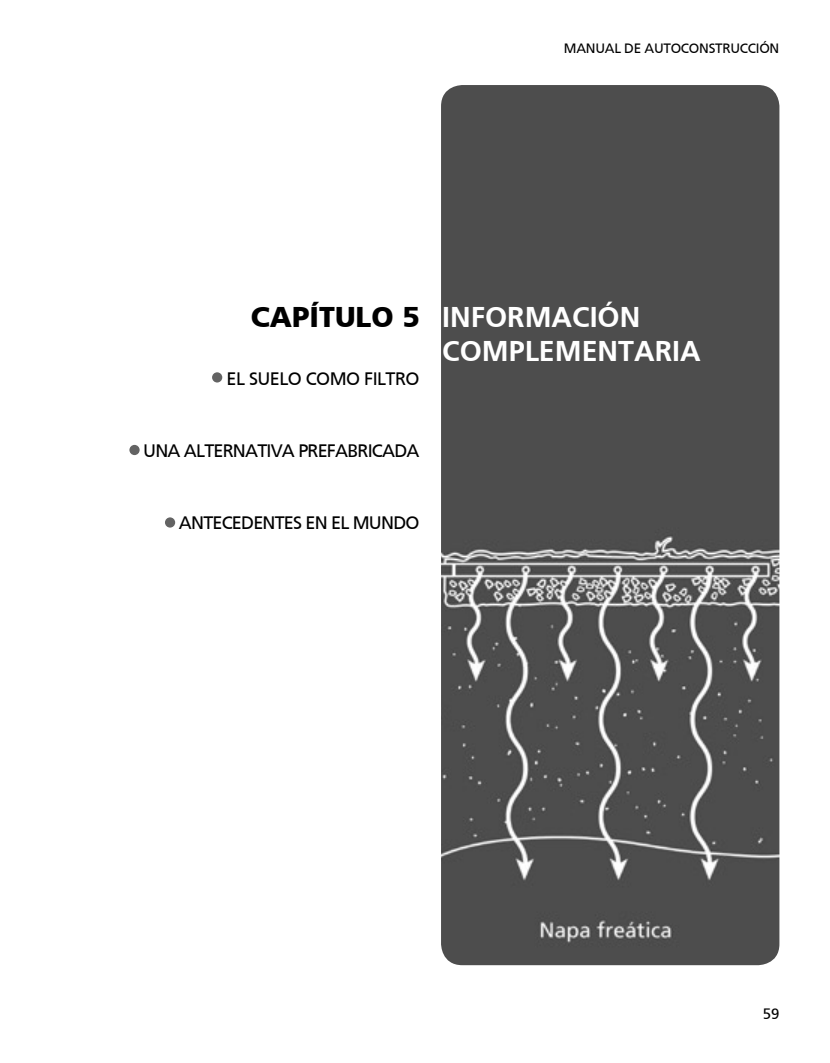
<style>
.page{position:relative;width:830px;height:1063px;background:#fff}
.page>*{position:absolute;margin:0;border:0;box-sizing:border-box;transform-origin:0 0}
.t1{font:700 28.5px/34.2px "Frutiger";color:#fff}
.t2{font:900 28.5px "Frutiger";color:#000}
.t3{font:500 18px "Frutiger Roman";letter-spacing:-.045em;color:#000}
.t4{font:500 15px "Frutiger Roman";color:#000}
.t5{font:500 13.5px "Frutiger Roman";letter-spacing:-.02em;color:#000}
</style>
<div class="page">
<img style="left:441px;top:85px;width:338px;height:880px">
<div style="left:212px;top:372px;width:10px;height:11px;background:#636363;border-radius:50%"></div>
<div style="left:165px;top:517px;width:10px;height:11px;background:#636363;border-radius:50%"></div>
<div style="left:129px;top:445px;width:10px;height:10px;background:#636363;border-radius:50%"></div>
<p class="t5" style="left:563px;top:40px;width:217px">MANUAL DE AUTOCONSTRUCCIÓN</p>
<h1 class="t2" style="left:251px;top:300px;width:170px">CAPÍTULO 5</h1>
<p class="t3" style="left:226px;top:368px;width:194px">EL SUELO COMO FILTRO</p>
<p class="t3" style="left:143px;top:440px;width:278px">UNA ALTERNATIVA PREFABRICADA</p>
<p class="t3" style="left:179px;top:512px;width:242px">ANTECEDENTES EN EL MUNDO</p>
<h1 class="t1" style="left:442px;top:300px;width:260px">INFORMACIÓN<br>COMPLEMENTARIA</h1>
<p class="t4" style="left:762px;top:1005px;width:18px">59</p>
</div>
